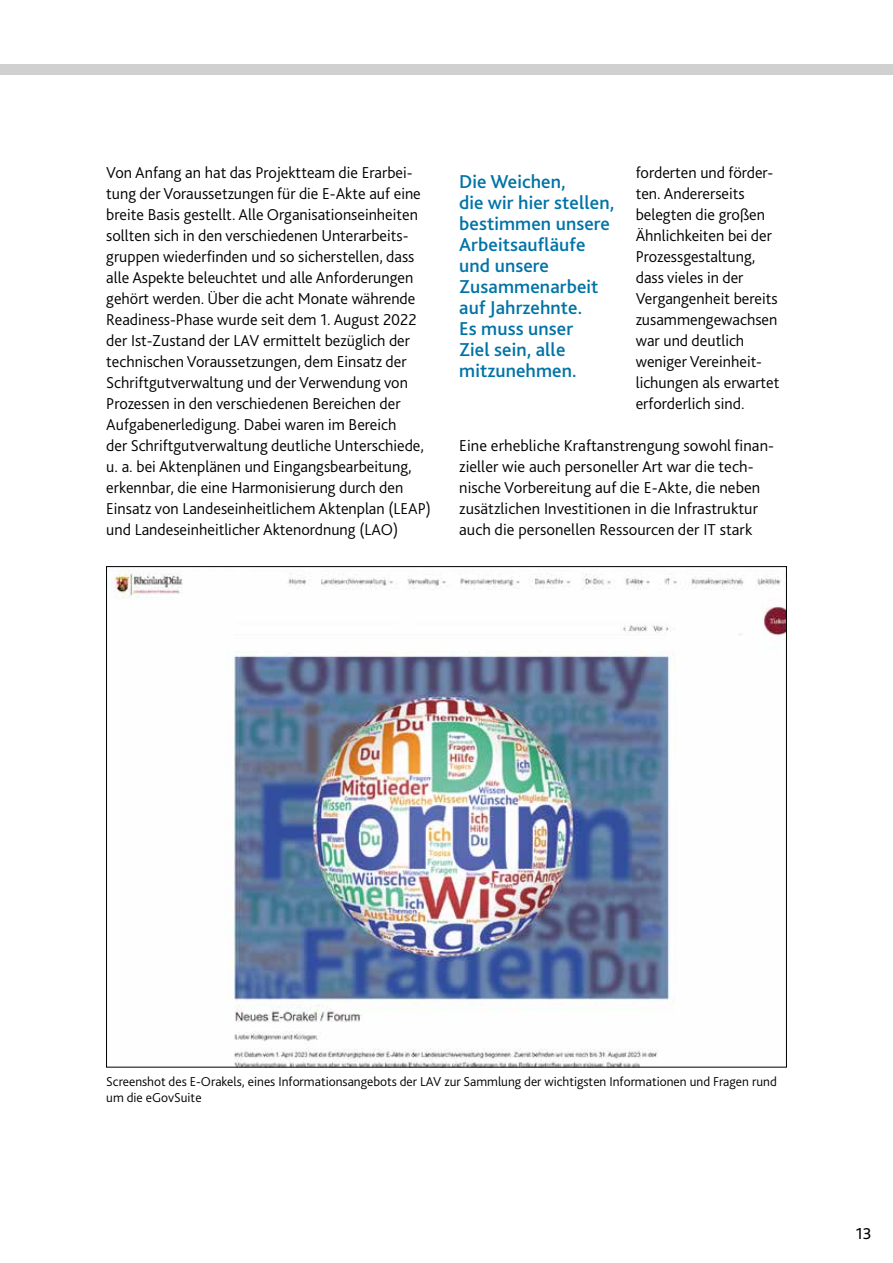
<style>
.page{position:relative;width:893px;height:1263px;background:#fff}
.page>*{position:absolute;margin:0;border:0;box-sizing:border-box;transform-origin:0 0}
.t1{font:500 19.5px/21px "Bliss";letter-spacing:.005em;color:#0073a6}
.t2{font:300 16.5px/21px "Bliss";color:#000}
.t3{font:16.5px "Bliss";color:#000}
.t4{font:300 13.5px/16.5px "Bliss";color:#000}
</style>
<div class="page">
<div style="left:0;top:64px;width:893px;height:10px;background:#d0d0d0"></div>
<img style="left:108px;top:570px;width:677px;height:495px">
<p class="t2" style="left:106px;top:162px;width:326px">Von Anfang an hat das Projektteam die Erarbei&shy;tung der Voraussetzungen für die E-Akte auf eine breite Basis gestellt. Alle Organisationseinheiten sollten sich in den verschiedenen Unterarbeits&shy;gruppen wiederfinden und so sicherstellen, dass alle Aspekte beleuchtet und alle Anforderungen gehört werden. Über die acht Monate währende Readiness-Phase wurde seit dem 1. August 2022 der Ist-Zustand der LAV ermittelt bezüglich der technischen Voraussetzungen, dem Einsatz der Schriftgutverwaltung und der Verwendung von Prozessen in den verschiedenen Bereichen der Aufgabenerledigung. Dabei waren im Bereich<br>der Schriftgutverwaltung deutliche Unterschiede, u. a. bei Aktenplänen und Eingangsbearbeitung, erkennbar, die eine Harmonisierung durch den Einsatz von Landeseinheitlichem Aktenplan (LEAP) und Landeseinheitlicher Aktenordnung (LAO)</p>
<p class="t2" style="left:636px;top:162px;width:145px">forderten und förder&shy;ten. Andererseits belegten die großen<br>Ähnlichkeiten bei der<br>Prozessgestaltung, dass vieles in der<br>Vergangenheit bereits zusammengewachsen war und deutlich weniger Vereinheit&shy;lichungen als erwartet erforderlich sind.</p>
<p class="t1" style="left:459px;top:171px;width:156px">Die Weichen,<br>die wir hier stellen, bestimmen unsere<br>Arbeitsaufläufe und unsere<br>Zusammenarbeit auf Jahrzehnte.<br>Es muss unser<br>Ziel sein, alle mitzunehmen.</p>
<p class="t2" style="left:459px;top:435px;width:315px">Eine erhebliche Kraftanstrengung sowohl finan&shy;zieller wie auch personeller Art war die tech&shy;nische Vorbereitung auf die E-Akte, die neben zusätzlichen Investitionen in die Infrastruktur auch die personellen Ressourcen der IT stark</p>
<p class="t4" style="left:106px;top:1073px;width:672px">Screenshot des E-Orakels, eines Informationsangebots der LAV zur Sammlung der wichtigsten Informationen und Fragen rund um die eGovSuite</p>
<p class="t3" style="left:856px;top:1224px;width:17px">13</p>
</div>
